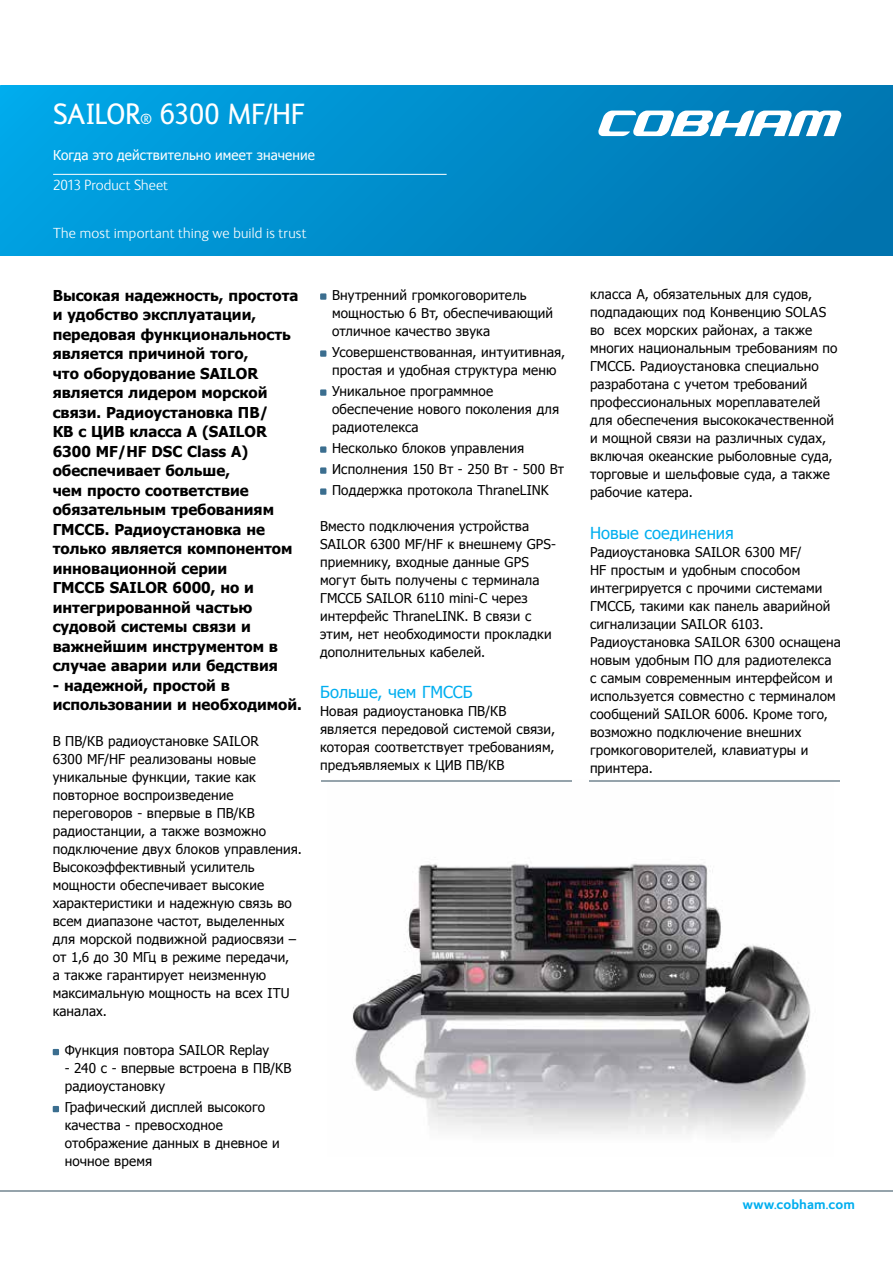
<style>
.page{position:relative;width:893px;height:1263px;background:#fff}
.page>*{position:absolute;margin:0;border:0;box-sizing:border-box;transform-origin:0 0}
.t1{font:30px "FS Ingrid";letter-spacing:-.01em;color:#fff}
.t2{font:16.5px "Tahoma";color:#00aeef}
.t3{font:700 15px/19.5px "Tahoma";color:#000}
.t4{font:300 15px "FS Ingrid";letter-spacing:.015em;color:#fff}
.t5{font:13.5px/18px "Tahoma";letter-spacing:.01em;color:#000}
.t6{font:13.5px "Tahoma";letter-spacing:.01em;color:#fff}
.t7{font:700 13.5px "FS Ingrid";letter-spacing:.005em;color:#00aeef}
.s1{font-size:15px}
</style>
<div class="page">
<hr style="left:0;top:1191px;width:893px;height:1px;background:#95a3ab">
<div style="left:0;top:85px;width:893px;height:170px;background:linear-gradient(to right,#00a5e6,#0072ae)"></div>
<svg style="left:597px;top:111px;width:245px;height:25px"></svg>
<hr style="left:53px;top:174px;width:394px;height:1px;background:#fff">
<svg style="left:53px;top:1049px;width:6px;height:6px"></svg>
<svg style="left:53px;top:1106px;width:6px;height:6px"></svg>
<div style="left:320px;top:293px;width:6px;height:7px;background:#3b6e8f"></div>
<div style="left:320px;top:350px;width:6px;height:7px;background:#3b6e8f"></div>
<div style="left:320px;top:389px;width:6px;height:7px;background:#3b6e8f"></div>
<div style="left:320px;top:446px;width:6px;height:7px;background:#3b6e8f"></div>
<div style="left:320px;top:467px;width:6px;height:7px;background:#3b6e8f"></div>
<div style="left:320px;top:488px;width:6px;height:7px;background:#3b6e8f"></div>
<img style="left:352px;top:863px;width:459px;height:273px">
<hr style="left:321px;top:780px;width:251px;height:2px;background:#95a3ab">
<hr style="left:589px;top:780px;width:251px;height:2px;background:#95a3ab">
<h1 class="t1" style="left:53px;top:98px;width:254px">SAILOR<span class="s1">®</span> 6300 MF/HF</h1>
<p class="t6" style="left:53px;top:146px;width:263px">Когда это действительно имеет значение</p>
<p class="t4" style="left:53px;top:178px;width:116px">2013 Product Sheet</p>
<p class="t4" style="left:53px;top:226px;width:255px">The most important thing we build is trust</p>
<p class="t3" style="left:53px;top:284px;width:247px">Высокая надежность, простота и удобство эксплуатации, передовая функциональность является причиной того,<br>что оборудование SAILOR является лидером морской связи. Радиоустановка ПВ/<br>КВ с ЦИВ класса А (SAILOR<br>6300 MF/HF DSC Class A) обеспечивает больше,<br>чем просто соответствие обязательным требованиям<br>ГМССБ. Радиоустановка не только является компонентом инновационной серии<br>ГМССБ SAILOR 6000, но и интегрированной частью судовой системы связи и важнейшим инструментом в случае аварии или бедствия</p>
<p class="t3" style="left:53px;top:674px;width:251px">- надежной, простой в использовании и необходимой.</p>
<p class="t5" style="left:53px;top:732px;width:251px">В ПВ/КВ радиоустановке SAILOR<br>6300 MF/HF реализованы новые уникальные функции, такие как повторное воспроизведение переговоров - впервые в ПВ/КВ радиостанции, а также возможно подключение двух блоков управления.<br>Высокоэффективный усилитель мощности обеспечивает высокие характеристики и надежную связь во всем диапазоне частот, выделенных для морской подвижной радиосвязи – от 1,6 до 30 МГц в режиме передачи,<br>а также гарантирует неизменную максимальную мощность на всех ITU каналах.</p>
<p class="t5" style="left:65px;top:1041px;width:206px">Функция повтора SAILOR Replay</p>
<p class="t5" style="left:65px;top:1059px;width:228px">- 240 с - впервые встроена в ПВ/КВ радиоустановку</p>
<p class="t5" style="left:65px;top:1098px;width:217px">Графический дисплей высокого качества - превосходное отображение данных в дневное и ночное время</p>
<p class="t5" style="left:332px;top:285px;width:222px">Внутренний громкоговоритель мощностью 6 Вт, обеспечивающий отличное качество звука</p>
<p class="t5" style="left:332px;top:342px;width:235px">Усовершенствованная, интуитивная, простая и удобная структура меню</p>
<p class="t5" style="left:332px;top:381px;width:229px">Уникальное программное обеспечение нового поколения для радиотелекса</p>
<p class="t5" style="left:332px;top:437px;width:234px;line-height:21px">Несколько блоков управления<br>Исполнения 150 Вт - 250 Вт - 500 Вт<br>Поддержка протокола ThraneLINK</p>
<p class="t5" style="left:320px;top:516px;width:237px">Вместо подключения устройства<br>SAILOR 6300 MF/HF к внешнему GPS&shy;приемнику, входные данные GPS могут быть получены с терминала<br>ГМССБ SAILOR 6110 mini-C через интерфейс ThraneLINK. В связи с этим, нет необходимости прокладки дополнительных кабелей.</p>
<p class="t2" style="left:320px;top:681px;width:154px">Больше, чем ГМССБ</p>
<p class="t5" style="left:320px;top:702px;width:236px">Новая радиоустановка ПВ/КВ является передовой системой связи, которая соответствует требованиям, предъявляемых к ЦИВ ПВ/КВ</p>
<p class="t5" style="left:590px;top:285px;width:249px">класса А, обязательных для судов, подпадающих под Конвенцию SOLAS во всех морских районах, а также многих национальным требованиям по ГМССБ. Радиоустановка специально разработана с учетом требований профессиональных мореплавателей для обеспечения высококачественной и мощной связи на различных судах, включая океанские рыболовные суда, торговые и шельфовые суда, а также рабочие катера.</p>
<p class="t2" style="left:590px;top:522px;width:145px">Новые соединения</p>
<p class="t5" style="left:590px;top:542px;width:252px">Радиоустановка SAILOR 6300 MF/<br>HF простым и удобным способом интегрируется с прочими системами<br>ГМССБ, такими как панель аварийной сигнализации SAILOR 6103.<br>Радиоустановка SAILOR 6300 оснащена новым удобным ПО для радиотелекса с самым современным интерфейсом и используется совместно с терминалом сообщений SAILOR 6006. Кроме того, возможно подключение внешних громкоговорителей, клавиатуры и принтера.</p>
<p class="t7" style="left:743px;top:1197px;width:114px">www.cobham.com</p>
</div>
